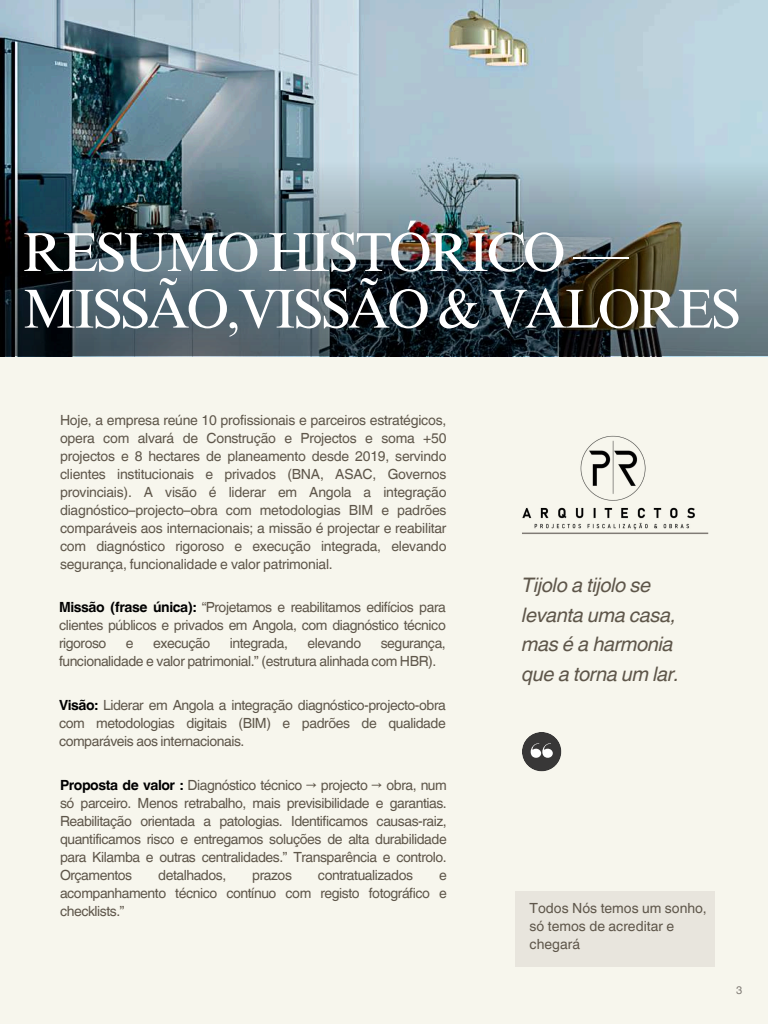
<style>
.page{position:relative;width:768px;height:1024px;background:#f7f6ed}
.page>*{position:absolute;margin:0;border:0;box-sizing:border-box;transform-origin:0 0}
.t1{font:55px/56.6px "Times NRMT Pro";letter-spacing:-.055em;color:#fff}
.t2{font:italic 20px/29.6px "Helvetica World";letter-spacing:-.02em;color:#5e564a}
.t3{font:14px/18px "Helvetica World";letter-spacing:-.03em;color:#5e564a;text-align:justify}
.t4{font:14px/18px "Helvetica World";color:#5e564a}
.t5{font:11px "Helvetica World";color:#807b75}
.s1{font-weight:700;color:#000}
</style>
<div class="page">
<img style="left:0;top:0;width:768px;height:356px">
<img style="left:0;top:162px;width:768px;height:193px">
<div style="left:515px;top:892px;width:200px;height:74px;background:#e8e5dd"></div>
<hr style="left:522px;top:532px;width:186px;height:2px;background:#807b75">
<div style="left:522px;top:732px;width:39px;height:39px;background:#383737;border-radius:50%"></div>
<svg style="left:531px;top:743px;width:22px;height:15px"></svg>
<img style="left:522px;top:435px;width:173px;height:98px">
<h1 class="t1" style="left:22px;top:227px;width:720px">RESUMO HISTÓRICO —<br>MISSÃO,VISSÃO &amp; VALORES</h1>
<p class="t3" style="left:60px;top:411px;width:388px">Hoje, a empresa reúne 10 profissionais e parceiros estratégicos, opera com alvará de Construção e Projectos e soma +50 projectos e 8 hectares de planeamento desde 2019, servindo clientes institucionais e privados (BNA, ASAC, Governos provinciais). A visão é liderar em Angola a integração diagnóstico–projecto–obra com metodologias BIM e padrões comparáveis aos internacionais; a missão é projectar e reabilitar com diagnóstico rigoroso e execução integrada, elevando segurança, funcionalidade e valor patrimonial.</p>
<p class="t3" style="left:59px;top:598px;width:388px"><span class="s1">Missão (frase única):</span> &lt;Projetamos e reabilitamos edifícios para clientes públicos e privados em Angola, com diagnóstico técnico rigoroso</p>
<p class="t3" style="left:126px;top:634px;width:9px">e</p>
<p class="t3" style="left:153px;top:634px;width:59px">execução</p>
<p class="t3" style="left:230px;top:634px;width:60px">integrada,</p>
<p class="t3" style="left:308px;top:634px;width:55px">elevando</p>
<p class="t3" style="left:59px;top:634px;width:388px;text-indent:322px">segurança, funcionalidade e valor patrimonial.= (estrutura alinhada com HBR).</p>
<p class="t3" style="left:59px;top:696px;width:388px"><span class="s1">Visão:</span> Liderar em Angola a integração diagnóstico-projecto-obra com metodologias digitais (BIM) e padrões de qualidade comparáveis aos internacionais.</p>
<p class="t3" style="left:60px;top:776px;width:388px"><span class="s1">Proposta de valor :</span> Diagnóstico técnico → projecto → obra, num só parceiro. Menos retrabalho, mais previsibilidade e garantias.<br>Reabilitação orientada a patologias. Identificamos causas-raiz, quantificamos risco e entregamos soluções de alta durabilidade para Kilamba e outras centralidades.= Transparência e controlo.<br>Orçamentos</p>
<p class="t3" style="left:158px;top:866px;width:70px">detalhados,</p>
<p class="t3" style="left:252px;top:866px;width:41px">prazos</p>
<p class="t3" style="left:318px;top:866px;width:97px">contratualizados</p>
<p class="t3" style="left:60px;top:866px;width:388px;text-indent:379px">e acompanhamento técnico contínuo com registo fotográfico e checklists.=</p>
<h2 class="t2" style="left:522px;top:570px;width:159px">Tijolo a tijolo se levanta uma casa, mas é a harmonia que a torna um lar.</h2>
<p class="t4" style="left:530px;top:899px;width:179px">Todos Nós temos um sonho, só temos de acreditar e chegará</p>
<p class="t5" style="left:736px;top:983px;width:8px">3</p>
</div>
